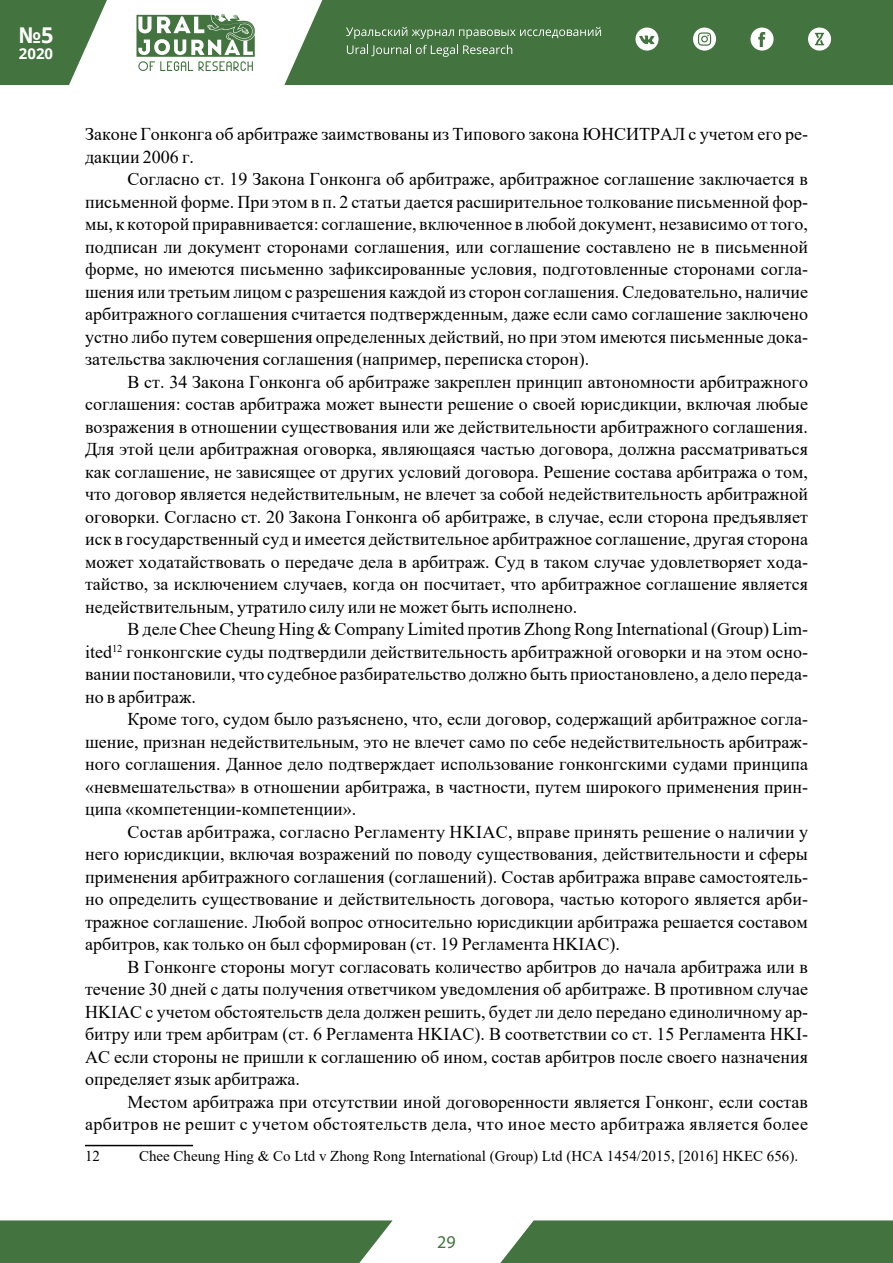
<style>
.page{position:relative;width:893px;height:1263px;background:#fff}
.page>*{position:absolute;margin:0;border:0;box-sizing:border-box;transform-origin:0 0}
.t1{font:700 21.75px "Open Sans";color:#fff}
.t2{font:18px/22.5px "Times New Roman";color:#000;text-align:justify}
.t3{font:18px "Myriad Pro";color:#43733f}
.t4{font:15px "Times New Roman";color:#000}
.t5{font:700 15px "Open Sans";color:#fff}
</style>
<div class="page">
<svg style="left:0;top:0;width:107px;height:85px"></svg>
<div style="left:284px;top:0;width:609px;height:85px;background:#43733f"></div>
<svg style="left:136px;top:14px;width:119px;height:57px"></svg>
<svg style="left:346px;top:27px;width:255px;height:12px;background:#668d63"></svg>
<svg style="left:347px;top:45px;width:165px;height:12px;background:#658c62"></svg>
<svg style="left:635px;top:28px;width:24px;height:23px"></svg>
<svg style="left:750px;top:28px;width:24px;height:23px"></svg>
<svg style="left:808px;top:28px;width:23px;height:23px"></svg>
<svg style="left:693px;top:28px;width:23px;height:23px"></svg>
<div style="left:0;top:1220px;width:393px;height:43px;background:#43733f"></div>
<div style="left:500px;top:1220px;width:393px;height:43px;background:#43733f"></div>
<hr style="left:85px;top:1145px;width:108px;height:1px;background:#000">
<p class="t1" style="left:19px;top:20px;width:36px">№5</p>
<p class="t5" style="left:19px;top:43px;width:36px">2020</p>
<p class="t2" style="left:85px;top:122px;width:724px">Законе Гонконга об арбитраже заимствованы из Типового закона ЮНСИТРАЛ с учетом его ре&shy;дакции 2006 г.</p>
<p class="t2" style="left:85px;top:167px;width:724px;text-indent:43px">Согласно ст. 19 Закона Гонконга об арбитраже, арбитражное соглашение заключается в письменной форме. При этом в п. 2 статьи дается расширительное толкование письменной фор&shy;мы, к которой приравнивается: соглашение, включенное в любой документ, независимо от того, подписан ли документ сторонами соглашения, или соглашение составлено не в письменной форме, но имеются письменно зафиксированные условия, подготовленные сторонами согла&shy;шения или третьим лицом с разрешения каждой из сторон соглашения. Следовательно, наличие арбитражного соглашения считается подтвержденным, даже если само соглашение заключено устно либо путем совершения определенных действий, но при этом имеются письменные дока&shy;зательства заключения соглашения (например, переписка сторон).</p>
<p class="t2" style="left:85px;top:370px;width:724px;text-indent:43px">В ст. 34 Закона Гонконга об арбитраже закреплен принцип автономности арбитражного соглашения: состав арбитража может вынести решение о своей юрисдикции, включая любые возражения в отношении существования или же действительности арбитражного соглашения.<br>Для этой цели арбитражная оговорка, являющаяся частью договора, должна рассматриваться как соглашение, не зависящее от других условий договора. Решение состава арбитража о том, что договор является недействительным, не влечет за собой недействительность арбитражной оговорки. Согласно ст. 20 Закона Гонконга об арбитраже, в случае, если сторона предъявляет иск в государственный суд и имеется действительное арбитражное соглашение, другая сторона может ходатайствовать о передаче дела в арбитраж. Суд в таком случае удовлетворяет хода&shy;тайство, за исключением случаев, когда он посчитает, что арбитражное соглашение является недействительным, утратило силу или не может быть исполнено.</p>
<p class="t2" style="left:85px;top:617px;width:724px;text-indent:43px">В деле Chee Cheung Hing &amp; Company Limited против Zhong Rong International (Group) Lim&shy;ited<sup>12</sup> гонконгские суды подтвердили действительность арбитражной оговорки и на этом осно&shy;вании постановили, что судебное разбирательство должно быть приостановлено, а дело переда&shy;но в арбитраж.</p>
<p class="t2" style="left:85px;top:707px;width:724px;text-indent:43px">Кроме того, судом было разъяснено, что, если договор, содержащий арбитражное согла&shy;шение, признан недействительным, это не влечет само по себе недействительность арбитраж&shy;ного соглашения. Данное дело подтверждает использование гонконгскими судами принципа «невмешательства» в отношении арбитража, в частности, путем широкого применения прин&shy;ципа «компетенции-компетенции».</p>
<p class="t2" style="left:85px;top:820px;width:724px;text-indent:43px">Состав арбитража, согласно Регламенту HKIAC, вправе принять решение о наличии у него юрисдикции, включая возражений по поводу существования, действительности и сферы применения арбитражного соглашения (соглашений). Состав арбитража вправе самостоятель&shy;но определить существование и действительность договора, частью которого является арби&shy;тражное соглашение. Любой вопрос относительно юрисдикции арбитража решается составом арбитров, как только он был сформирован (ст. 19 Регламента HKIAC).</p>
<p class="t2" style="left:85px;top:955px;width:724px;text-indent:43px">В Гонконге стороны могут согласовать количество арбитров до начала арбитража или в течение 30 дней с даты получения ответчиком уведомления об арбитраже. В противном случае HKIAC с учетом обстоятельств дела должен решить, будет ли дело передано единоличному ар&shy;битру или трем арбитрам (ст. 6 Регламента HKIAC). В соответствии со ст. 15 Регламента HKI-AC если стороны не пришли к соглашению об ином, состав арбитров после своего назначения определяет язык арбитража.</p>
<p class="t2" style="left:85px;top:1090px;width:724px;text-align:right">Местом арбитража при отсутствии иной договоренности является Гонконг, если состав арбитров не решит с учетом обстоятельств дела, что иное место арбитража является более</p>
<p class="t4" style="left:85px;top:1145px;width:16px">12</p>
<p class="t4" style="left:139px;top:1145px;width:661px">Chee Cheung Hing &amp; Co Ltd v Zhong Rong International (Group) Ltd (HCA 1454/2015, [2016] HKEC 656).</p>
<p class="t3" style="left:437px;top:1231px;width:20px">29</p>
</div>
